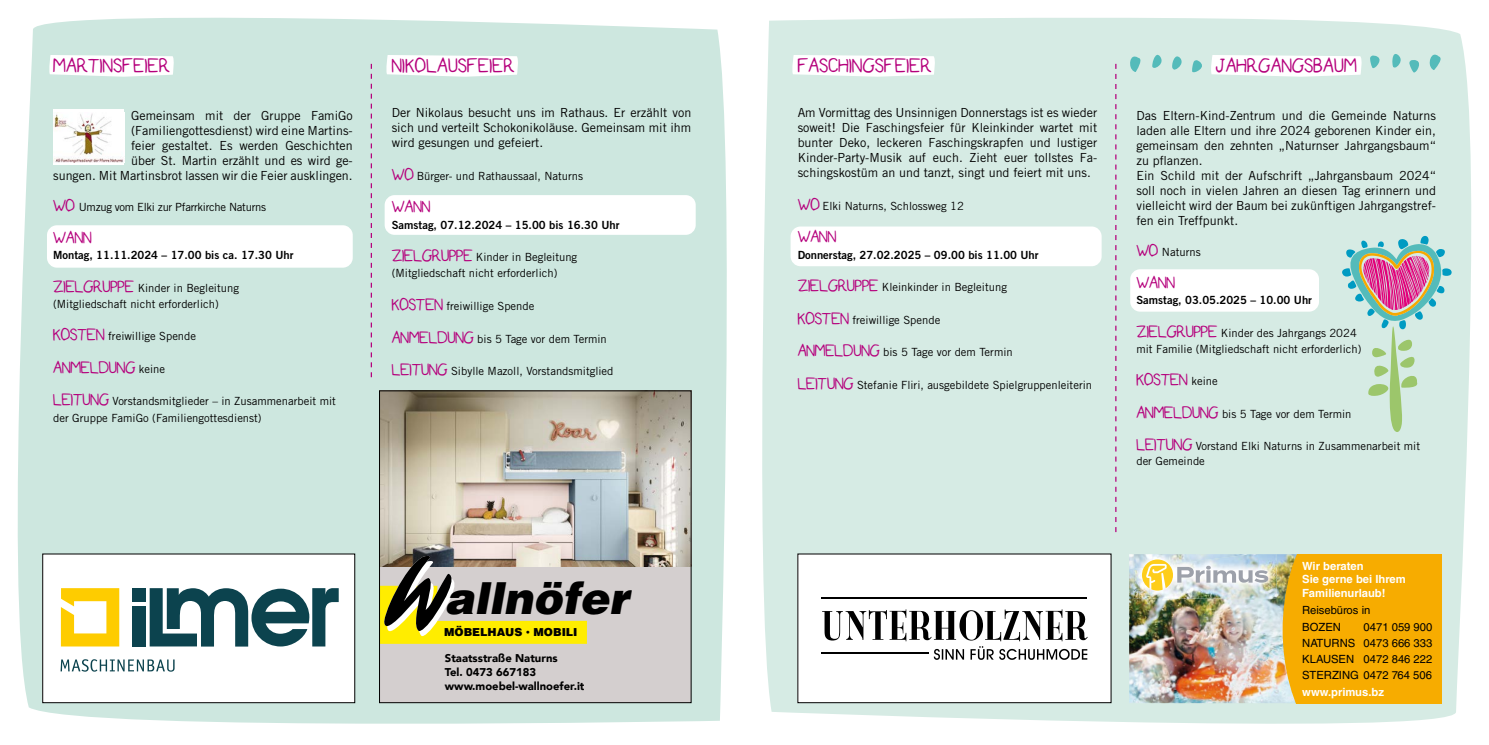
<style>
.page{position:relative;width:1489px;height:745px;background:#fff}
.page>*{position:absolute;margin:0;border:0;box-sizing:border-box;transform-origin:0 0}
.t1{font:italic 900 44.12px "Helvetica";color:#000}
.t2{font:23.75px "Kid Sans";letter-spacing:.02em;color:#b5007c}
.t3{font:20px "Kid Sans";color:#b5007c}
.t4{font:12.5px/15px "Trade Gothic";color:#000;text-align:justify}
.t5{font:11.25px/16.2px "Trade Gothic";color:#000}
.t6{font:11.25px "Trade Gothic Bold Two";color:#000}
.t7{font:11.25px/16.2px "Helvetica LT Std";color:#000}
.t8{font:900 11.25px/13.8px "Avenir";color:#000}
.t9{font:700 11.25px/13.5px "Helvetica LT Std";color:#fff}
.t10{font:11.25px "Trade Gothic";letter-spacing:-.025em;color:#000}
.t11{font:900 11px "Helvetica";color:#000}
.s1{font-family:"Kid Sans";font-size:20px;color:#b5007c}
.s2{font-family:"Trade Gothic";font-size:11.25px;color:#000}
</style>
<div class="page">
<div style="left:17px;top:17px;width:710px;height:707px;background:#cde7df"></div>
<div style="left:762px;top:18px;width:710px;height:706px;background:#d6ebe4"></div>
<svg style="left:371px;top:64px;width:1px;height:313px"></svg>
<svg style="left:48px;top:55px;width:127px;height:22px"></svg>
<div style="left:47px;top:225px;width:306px;height:42px;background:#fff;border-radius:10px"></div>
<div style="left:53px;top:110px;width:71px;height:55px;background:#fff"></div>
<img style="left:53px;top:112px;width:70px;height:50px">
<svg style="left:385px;top:55px;width:134px;height:22px"></svg>
<div style="left:384px;top:195px;width:311px;height:40px;background:#fff;border-radius:10px"></div>
<svg style="left:791px;top:55px;width:145px;height:22px"></svg>
<div style="left:790px;top:226px;width:311px;height:40px;background:#fff;border-radius:10px"></div>
<svg style="left:1115px;top:64px;width:1px;height:467px"></svg>
<div style="left:1130px;top:269px;width:188px;height:42px;background:#fff;border-radius:10px"></div>
<svg style="left:1209px;top:55px;width:153px;height:22px"></svg>
<svg style="left:1341px;top:236px;width:110px;height:196px;background:#c2cec8"></svg>
<svg style="left:1152px;top:54px;width:9px;height:14px"></svg>
<svg style="left:1129px;top:56px;width:11px;height:16px"></svg>
<svg style="left:1171px;top:56px;width:10px;height:14px"></svg>
<svg style="left:1191px;top:60px;width:11px;height:12px"></svg>
<svg style="left:1369px;top:55px;width:11px;height:13px"></svg>
<svg style="left:1409px;top:60px;width:10px;height:12px"></svg>
<svg style="left:1392px;top:53px;width:8px;height:14px"></svg>
<svg style="left:1429px;top:54px;width:11px;height:16px"></svg>
<div style="left:43px;top:553px;width:312px;height:149px;background:#fff"></div>
<div style="left:132px;top:605px;width:13px;height:41px;background:#0c434e"></div>
<div style="left:132px;top:587px;width:13px;height:13px;background:#0c434e"></div>
<svg style="left:150px;top:588px;width:189px;height:58px"></svg>
<svg style="left:61px;top:588px;width:58px;height:58px"></svg>
<svg style="left:61px;top:659px;width:113px;height:12px"></svg>
<div style="left:797px;top:553px;width:313px;height:149px;background:#fff"></div>
<hr style="left:821px;top:596px;width:265px;height:2px;background:#000">
<hr style="left:821px;top:652px;width:107px;height:1px;background:#000">
<svg style="left:822px;top:609px;width:265px;height:50px"></svg>
<div style="left:379px;top:390px;width:312px;height:312px;background:#d4cfcf"></div>
<img style="left:381px;top:392px;width:308px;height:174px">
<svg style="left:381px;top:554px;width:206px;height:89px"></svg>
<div style="left:379px;top:390px;width:312px;height:312px;border:1px solid #000"></div>
<img style="left:1129px;top:554px;width:153px;height:148px">
<div style="left:1282px;top:554px;width:158px;height:148px;background:#f7ac00"></div>
<img style="left:1133px;top:554px;width:143px;height:44px">
<svg style="left:1141px;top:559px;width:127px;height:31px"></svg>
<h2 class="t2" style="left:53px;top:56px;width:118px">MARTINSFEIER</h2>
<p class="t4" style="left:53px;top:108px;width:301px;text-align:right">Gemeinsam mit der Gruppe FamiGo (Familiengottesdienst) wird eine Martins-<br>feier gestaltet. Es werden Geschichten<br>über St. Martin erzählt und es wird ge-<br>sungen. Mit Martinsbrot lassen wir die Feier ausklingen.</p>
<p class="t10" style="left:53px;top:200px;width:214px"><span class="s1">WO</span> Umzug vom Elki zur Pfarrkirche Naturns</p>
<h3 class="t3" style="left:53px;top:228px;width:40px">WANN</h3>
<p class="t6" style="left:53px;top:248px;width:242px">Montag, 11.11.2024 – 17.00 bis ca. 17.30 Uhr</p>
<p class="t5" style="left:53px;top:279px;width:187px"><span class="s1">ZIELGRUPPE</span> Kinder in Begleitung (Mitgliedschaft nicht erforderlich)</p>
<p class="t5" style="left:53px;top:328px;width:144px"><span class="s1">KOSTEN</span> freiwillige Spende</p>
<h3 class="t3" style="left:53px;top:358px;width:113px">ANMELDUNG <span class="s2">keine</span></h3>
<p class="t5" style="left:53px;top:393px;width:284px"><span class="s1">LEITUNG</span> Vorstandsmitglieder – in Zusammenarbeit mit der Gruppe FamiGo (Familiengottesdienst)</p>
<h2 class="t2" style="left:392px;top:56px;width:124px">NIKOLAUSFEIER</h2>
<p class="t4" style="left:392px;top:105px;width:301px">Der Nikolaus besucht uns im Rathaus. Er erzählt von sich und verteilt Schokonikoläuse. Gemeinsam mit ihm wird gesungen und gefeiert.</p>
<p class="t5" style="left:392px;top:167px;width:193px"><span class="s1">WO</span> Bürger- und Rathaussaal, Naturns</p>
<h3 class="t3" style="left:392px;top:198px;width:40px">WANN</h3>
<p class="t6" style="left:392px;top:217px;width:229px">Samstag, 07.12.2024 – 15.00 bis 16.30 Uhr</p>
<p class="t5" style="left:392px;top:249px;width:187px"><span class="s1">ZIELGRUPPE</span> Kinder in Begleitung (Mitgliedschaft nicht erforderlich)</p>
<p class="t5" style="left:392px;top:297px;width:144px"><span class="s1">KOSTEN</span> freiwillige Spende</p>
<p class="t5" style="left:392px;top:330px;width:216px"><span class="s1">ANMELDUNG</span> bis 5 Tage vor dem Termin</p>
<p class="t5" style="left:392px;top:362px;width:223px"><span class="s1">LEITUNG</span> Sibylle Mazoll, Vorstandsmitglied</p>
<h1 class="t1" style="left:444px;top:568px;width:185px">allnöfer</h1>
<p class="t8" style="left:445px;top:650px;width:141px">Staatsstraße Naturns<br>Tel. 0473 667183 www.moebel-wallnoefer.it</p>
<p class="t11" style="left:444px;top:625px;width:135px">MÖBELHAUS · MOBILI</p>
<h2 class="t2" style="left:797px;top:56px;width:135px">FASCHINGSFEIER</h2>
<p class="t4" style="left:797px;top:105px;width:301px">Am Vormittag des Unsinnigen Donnerstags ist es wieder soweit! Die Faschingsfeier für Kleinkinder wartet mit bunter Deko, leckeren Faschingskrapfen und lustiger Kinder-Party-Musik auf euch. Zieht euer tollstes Fa&shy;schingskostüm an und tanzt, singt und feiert mit uns.</p>
<p class="t5" style="left:797px;top:197px;width:168px"><span class="s1">WO</span> Elki Naturns, Schlossweg 12</p>
<h3 class="t3" style="left:797px;top:228px;width:40px">WANN</h3>
<p class="t6" style="left:797px;top:247px;width:242px">Donnerstag, 27.02.2025 – 09.00 bis 11.00 Uhr</p>
<p class="t5" style="left:797px;top:279px;width:211px"><span class="s1">ZIELGRUPPE</span> Kleinkinder in Begleitung</p>
<p class="t5" style="left:797px;top:311px;width:144px"><span class="s1">KOSTEN</span> freiwillige Spende</p>
<p class="t5" style="left:797px;top:344px;width:216px"><span class="s1">ANMELDUNG</span> bis 5 Tage vor dem Termin</p>
<p class="t5" style="left:797px;top:376px;width:296px"><span class="s1">LEITUNG</span> Stefanie Fliri, ausgebildete Spielgruppenleiterin</p>
<h2 class="t2" style="left:1215px;top:56px;width:142px">JAHRGANGSBAUM</h2>
<p class="t4" style="left:1136px;top:108px;width:301px;text-align:left">Das Eltern-Kind-Zentrum und die Gemeinde Naturns laden alle Eltern und ihre 2024 geborenen Kinder ein, gemeinsam den zehnten „Naturnser Jahrgangsbaum“ zu pflanzen.<br>Ein Schild mit der Aufschrift „Jahrgansbaum 2024“ soll noch in vielen Jahren an diesen Tag erinnern und vielleicht wird der Baum bei zukünftigen Jahrgangstref&shy;fen ein Treffpunkt.</p>
<p class="t5" style="left:1136px;top:244px;width:66px"><span class="s1">WO</span> Naturns</p>
<h3 class="t3" style="left:1136px;top:273px;width:40px">WANN</h3>
<p class="t6" style="left:1136px;top:293px;width:177px">Samstag, 03.05.2025 – 10.00 Uhr</p>
<p class="t5" style="left:1136px;top:324px;width:226px"><span class="s1">ZIELGRUPPE</span> Kinder des Jahrgangs 2024 mit Familie (Mitgliedschaft nicht erforderlich)</p>
<h3 class="t3" style="left:1136px;top:371px;width:83px">KOSTEN <span class="s2">keine</span></h3>
<p class="t5" style="left:1136px;top:405px;width:216px"><span class="s1">ANMELDUNG</span> bis 5 Tage vor dem Termin</p>
<p class="t5" style="left:1136px;top:438px;width:285px;line-height:15px"><span class="s1">LEITUNG</span> Vorstand Elki Naturns in Zusammenarbeit mit der Gemeinde</p>
<p class="t9" style="left:1302px;top:558px;width:105px">Wir beraten<br>Sie gerne bei Ihrem<br>Familienurlaub!</p>
<p class="t7" style="left:1302px;top:601px;width:70px">Reisebüros in<br>BOZEN</p>
<p class="t7" style="left:1302px;top:618px;width:132px;text-align:justify;text-indent:61px">0471 059 900<br>NATURNS 0473 666 333<br>KLAUSEN 0472 846 222<br>STERZING 0472 764 506</p>
<p class="t9" style="left:1302px;top:684px;width:83px">www.primus.bz</p>
</div>
